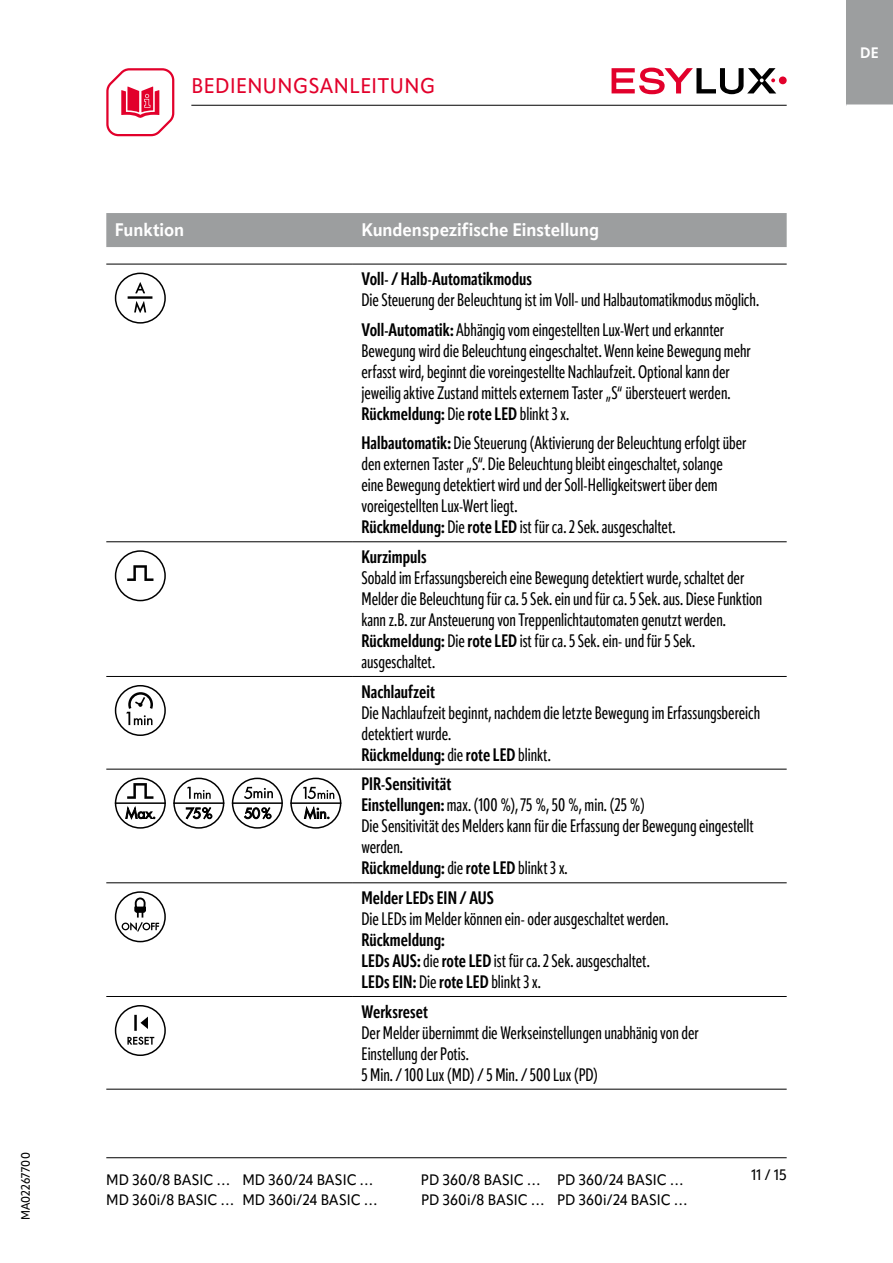
<style>
.page{position:relative;width:893px;height:1263px;background:#fff}
.page>*{position:absolute;margin:0;border:0;box-sizing:border-box;transform-origin:0 0}
.t1{font:500 21px "Apparat Semi Cond";letter-spacing:.025em;color:#e2002b}
.t2{font:500 18px/21px "Apparat Extra Cond";letter-spacing:-.005em;color:#000}
.t3{font:700 18px "Apparat Extra Cond";color:#000}
.t4{font:700 18px "Apparat Semi Cond";letter-spacing:-.005em;color:#fff}
.t5{font:500 15px "Apparat Semi Cond";letter-spacing:.005em;color:#000}
.t6{font:700 15px "Apparat Semi Cond";color:#fff}
.t7{font:500 12px "Apparat Semi Cond";letter-spacing:.01em;color:#000}
.s1{font-weight:700}
</style>
<div class="page">
<div style="left:779px;top:76px;width:8px;height:8px;background:#e2002b;border-radius:50%"></div>
<svg style="left:612px;top:68px;width:164px;height:26px"></svg>
<svg style="left:106px;top:68px;width:69px;height:69px"></svg>
<hr style="left:106px;top:1157px;width:681px;height:1px;background:#000">
<div style="left:846px;top:0;width:47px;height:105px;background:#9c9e9f"></div>
<hr style="left:846px;top:104px;width:47px;height:2px;background:#fff">
<hr style="left:191px;top:105px;width:596px;height:1px;background:#000">
<div style="left:106px;top:213px;width:681px;height:34px;background:#9c9e9f"></div>
<hr style="left:106px;top:541px;width:247px;height:1px;background:#000">
<hr style="left:353px;top:541px;width:434px;height:1px;background:#000">
<hr style="left:106px;top:676px;width:247px;height:1px;background:#000">
<hr style="left:353px;top:676px;width:434px;height:1px;background:#000">
<hr style="left:106px;top:769px;width:247px;height:1px;background:#000">
<hr style="left:353px;top:769px;width:434px;height:1px;background:#000">
<hr style="left:106px;top:882px;width:247px;height:1px;background:#000">
<hr style="left:353px;top:882px;width:434px;height:1px;background:#000">
<hr style="left:106px;top:996px;width:247px;height:1px;background:#000">
<hr style="left:353px;top:996px;width:434px;height:1px;background:#000">
<hr style="left:106px;top:1089px;width:247px;height:1px;background:#000">
<hr style="left:353px;top:1089px;width:434px;height:1px;background:#000">
<hr style="left:106px;top:264px;width:247px;height:1px;background:#000">
<hr style="left:353px;top:264px;width:434px;height:1px;background:#000">
<svg style="left:115px;top:273px;width:51px;height:51px"></svg>
<svg style="left:115px;top:550px;width:51px;height:51px"></svg>
<svg style="left:115px;top:685px;width:51px;height:51px"></svg>
<svg style="left:115px;top:778px;width:51px;height:51px"></svg>
<hr style="left:115px;top:802px;width:51px;height:2px;background:#000">
<svg style="left:173px;top:778px;width:51px;height:51px"></svg>
<hr style="left:173px;top:802px;width:51px;height:2px;background:#000">
<svg style="left:232px;top:778px;width:51px;height:51px"></svg>
<svg style="left:290px;top:778px;width:51px;height:51px"></svg>
<svg style="left:115px;top:891px;width:51px;height:51px"></svg>
<svg style="left:115px;top:1005px;width:51px;height:51px"></svg>
<p class="t7" style="left:18px;top:1220px;width:70px;rotate:-90deg">MA02267700</p>
<p class="t1" style="left:191px;top:73px;width:245px">BEDIENUNGSANLEITUNG</p>
<p class="t4" style="left:115px;top:219px;width:71px">Funktion</p>
<p class="t4" style="left:361px;top:219px;width:239px">Kundenspezifische Einstellung</p>
<p class="t3" style="left:361px;top:268px;width:172px">Voll- / Halb-Automatikmodus</p>
<p class="t2" style="left:361px;top:285px;width:399px;line-height:29.5px">Die Steuerung der Beleuchtung ist im Voll- und Halbautomatikmodus möglich.<br><span class="s1">Voll-Automatik:</span> Abhängig vom eingestellten Lux-Wert und erkannter</p>
<p class="t2" style="left:361px;top:340px;width:391px">Bewegung wird die Beleuchtung eingeschaltet. Wenn keine Bewegung mehr erfasst wird, beginnt die voreingestellte Nachlaufzeit. Optional kann der jeweilig aktive Zustand mittels externem Taster „S“ übersteuert werden.<br><span class="s1">Rückmeldung:</span> Die <span class="s1">rote LED</span> blinkt 3 x.</p>
<p class="t2" style="left:361px;top:433px;width:386px"><span class="s1">Halbautomatik:</span> Die Steuerung (Aktivierung der Beleuchtung erfolgt über den externen Taster „S“. Die Beleuchtung bleibt eingeschaltet, solange eine Bewegung detektiert wird und der Soll-Helligkeitswert über dem voreigestellten Lux-Wert liegt.<br><span class="s1">Rückmeldung:</span> Die <span class="s1">rote LED</span> ist für ca. 2 Sek. ausgeschaltet.</p>
<p class="t3" style="left:361px;top:546px;width:67px">Kurzimpuls</p>
<p class="t2" style="left:361px;top:567px;width:402px">Sobald im Erfassungsbereich eine Bewegung detektiert wurde, schaltet der Melder die Beleuchtung für ca. 5 Sek. ein und für ca. 5 Sek. aus. Diese Funktion kann z.B. zur Ansteuerung von Treppenlichtautomaten genutzt werden.<br><span class="s1">Rückmeldung:</span> Die <span class="s1">rote LED</span> ist für ca. 5 Sek. ein- und für 5 Sek. ausgeschaltet.</p>
<p class="t3" style="left:361px;top:680px;width:75px">Nachlaufzeit</p>
<p class="t2" style="left:361px;top:702px;width:400px">Die Nachlaufzeit beginnt, nachdem die letzte Bewegung im Erfassungsbereich detektiert wurde.<br><span class="s1">Rückmeldung:</span> die <span class="s1">rote LED</span> blinkt.</p>
<p class="t2" style="left:361px;top:774px;width:394px"><span class="s1">PIR-Sensitivität<br>Einstellungen:</span> max. (100 %), 75 %, 50 %, min. (25 %)<br>Die Sensitivität des Melders kann für die Erfassung der Bewegung eingestellt werden.<br><span class="s1">Rückmeldung:</span> die <span class="s1">rote LED</span> blinkt 3 x.</p>
<p class="t3" style="left:361px;top:887px;width:134px">Melder LEDs EIN / AUS</p>
<p class="t2" style="left:361px;top:908px;width:309px">Die LEDs im Melder können ein- oder ausgeschaltet werden.</p>
<p class="t2" style="left:361px;top:929px;width:290px"><span class="s1">Rückmeldung:<br>LEDs AUS:</span> die <span class="s1">rote LED</span> ist für ca. 2 Sek. ausgeschaltet.<br><span class="s1">LEDs EIN:</span> Die <span class="s1">rote LED</span> blinkt 3 x.</p>
<p class="t3" style="left:361px;top:1000px;width:68px">Werksreset</p>
<p class="t2" style="left:361px;top:1022px;width:339px">Der Melder übernimmt die Werkseinstellungen unabhänig von der<br>Einstellung der Potis.<br>5 Min. / 100 Lux (MD) / 5 Min. / 500 Lux (PD)</p>
<p class="t5" style="left:106px;top:1171px;width:268px">MD 360/8 BASIC … MD 360/24 BASIC …</p>
<p class="t5" style="left:421px;top:1171px;width:263px">PD 360/8 BASIC … PD 360/24 BASIC …</p>
<p class="t5" style="left:106px;top:1190px;width:272px">MD 360i/8 BASIC … MD 360i/24 BASIC …</p>
<p class="t5" style="left:421px;top:1190px;width:267px">PD 360i/8 BASIC … PD 360i/24 BASIC …</p>
<p class="t5" style="left:751px;top:1166px;width:37px">11 / 15</p>
<p class="t6" style="left:860px;top:44px;width:20px">DE</p>
</div>
